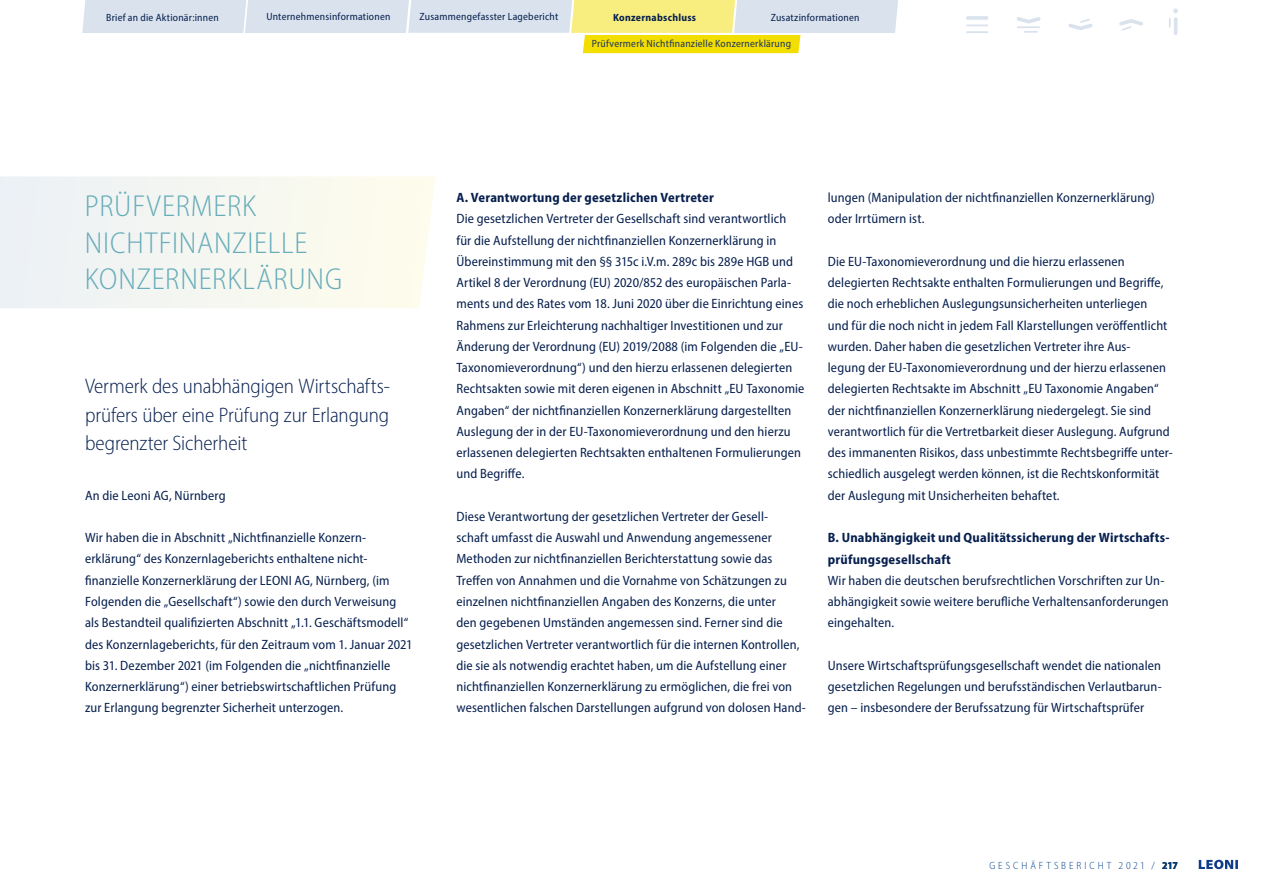
<style>
.page{position:relative;width:1263px;height:893px;background:#fff}
.page>*{position:absolute;margin:0;border:0;box-sizing:border-box;transform-origin:0 0}
.t1{font:300 semi-condensed 30.45px/36.5px "Myriad Pro";letter-spacing:.025em;color:#66acb9}
.t2{font:300 semi-condensed 21px/28.5px "Myriad Pro";letter-spacing:-.01em;color:#061f4e;text-align:justify}
.t3{font:semi-condensed 13.5px/21.3px "Myriad Pro";letter-spacing:.01em;color:#061f4e}
.t4{font:700 semi-condensed 13.5px/21.3px "Myriad Pro";letter-spacing:.015em;color:#061f4e}
.t5{font:semi-condensed 10.5px "Myriad Pro";letter-spacing:.025em;color:#061f4e}
.t6{font:semi-condensed 10.5px "Myriad Pro";letter-spacing:.025em;color:#1f3560}
.t7{font:300 semi-condensed 10.5px "Myriad Pro";letter-spacing:.28em;color:#004089}
.t8{font:700 semi-condensed 10.5px "Myriad Pro";letter-spacing:.03em;color:#061f4e}
.s1{font-weight:700;color:#000}
</style>
<div class="page">
<svg style="left:1199px;top:860px;width:39px;height:9px"></svg>
<svg style="left:966px;top:25px;width:22px;height:1px"></svg>
<hr style="left:966px;top:31px;width:22px;height:2px;background:#d9e2ed">
<hr style="left:966px;top:16px;width:22px;height:4px;background:#d9e2ed;border-radius:2px">
<hr style="left:1017px;top:26px;width:23px;height:2px;background:#d9e2ed">
<svg style="left:1017px;top:17px;width:23px;height:6px"></svg>
<svg style="left:1024px;top:31px;width:14px;height:2px"></svg>
<svg style="left:1068px;top:19px;width:24px;height:11px"></svg>
<svg style="left:1119px;top:19px;width:24px;height:12px"></svg>
<hr style="left:1174px;top:17px;width:3px;height:18px;background:#d9e2ed;border-radius:2px">
<svg style="left:1169px;top:8px;width:9px;height:20px"></svg>
<svg style="left:82px;top:0;width:816px;height:53px"></svg>
<svg style="left:0;top:176px;width:435px;height:132px"></svg>
<p class="t5" style="left:106px;top:11px;width:114px">Brief an die Aktionär:innen</p>
<p class="t5" style="left:266px;top:10px;width:126px">Unternehmensinformationen</p>
<p class="t5" style="left:419px;top:10px;width:140px">Zusammengefasster Lagebericht</p>
<p class="t8" style="left:613px;top:11px;width:85px">Konzernabschluss</p>
<p class="t5" style="left:771px;top:11px;width:90px">Zusatzinformationen</p>
<p class="t6" style="left:592px;top:37px;width:201px">Prüfvermerk Nichtfinanzielle Konzernerklärung</p>
<h1 class="t1" style="left:85px;top:188px;width:259px">PRÜFVERMERK<br>NICHTFINANZIELLE<br>KONZERNERKLÄRUNG</h1>
<h2 class="t2" style="left:85px;top:372px;width:306px">Vermerk des unabhängigen Wirtschafts&shy;prüfers über eine Prüfung zur Erlangung begrenzter Sicherheit</h2>
<p class="t3" style="left:85px;top:484px;width:142px">An die Leoni AG, Nürnberg</p>
<p class="t3" style="left:85px;top:527px;width:329px">Wir haben die in Abschnitt „Nichtfinanzielle Konzern&shy;erklärung“ des Konzernlageberichts enthaltene nicht&shy;finanzielle Konzernerklärung der LEONI AG, Nürnberg, (im Folgenden die „Gesellschaft“) sowie den durch Verweisung als Bestandteil qualifizierten Abschnitt „1.1. Geschäftsmodell“ des Konzernlageberichts, für den Zeitraum vom 1. Januar 2021 bis 31. Dezember 2021 (im Folgenden die „nichtfinanzielle Konzernerklärung“) einer betriebswirtschaftlichen Prüfung zur Erlangung begrenzter Sicherheit unterzogen.</p>
<p class="t4" style="left:456px;top:186px;width:259px">A. Verantwortung der gesetzlichen Vertreter</p>
<p class="t3" style="left:456px;top:208px;width:349px">Die gesetzlichen Vertreter der Gesellschaft sind verantwortlich für die Aufstellung der nichtfinanziellen Konzernerklärung in Übereinstimmung mit den §§ 315c i.V.m. 289c bis 289e HGB und Artikel 8 der Verordnung (EU) 2020/852 des europäischen Parla&shy;ments und des Rates vom 18. Juni 2020 über die Einrichtung eines Rahmens zur Erleichterung nachhaltiger Investitionen und zur Änderung der Verordnung (EU) 2019/2088 (im Folgenden die „EU-Taxonomieverordnung“) und den hierzu erlassenen delegierten Rechtsakten sowie mit deren eigenen in Abschnitt „EU Taxonomie Angaben“ der nichtfinanziellen Konzernerklärung dargestellten Auslegung der in der EU-Taxonomieverordnung und den hierzu erlassenen delegierten Rechtsakten enthaltenen Formulierungen und Begriffe.</p>
<p class="t3" style="left:456px;top:506px;width:351px">Diese Verantwortung der gesetzlichen Vertreter der Gesell-<br>schaft umfasst die Auswahl und Anwendung angemessener Methoden zur nichtfinanziellen Berichterstattung sowie das Treffen von Annahmen und die Vornahme von Schätzungen zu einzelnen nichtfinanziellen Angaben des Konzerns, die unter<br>den gegebenen Umständen angemessen sind. Ferner sind die gesetzlichen Vertreter verantwortlich für die internen Kontrollen, die sie als notwendig erachtet haben, um die Aufstellung einer nichtfinanziellen Konzernerklärung zu ermöglichen, die frei von wesentlichen falschen Darstellungen aufgrund von dolosen Hand-</p>
<p class="t3" style="left:828px;top:187px;width:329px">lungen (Manipulation der nichtfinanziellen Konzernerklärung) oder Irrtümern ist.</p>
<p class="t3" style="left:828px;top:250px;width:346px">Die EU-Taxonomieverordnung und die hierzu erlassenen delegierten Rechtsakte enthalten Formulierungen und Begriffe, die noch erheblichen Auslegungsunsicherheiten unterliegen<br>und für die noch nicht in jedem Fall Klarstellungen veröffentlicht wurden. Daher haben die gesetzlichen Vertreter ihre Aus-<br>legung der EU-Taxonomieverordnung und der hierzu erlassenen delegierten Rechtsakte im Abschnitt „EU Taxonomie Angaben“ der nichtfinanziellen Konzernerklärung niedergelegt. Sie sind verantwortlich für die Vertretbarkeit dieser Auslegung. Aufgrund des immanenten Risikos, dass unbestimmte Rechtsbegriffe unter&shy;schiedlich ausgelegt werden können, ist die Rechtskonformität der Auslegung mit Unsicherheiten behaftet.</p>
<p class="t4" style="left:828px;top:527px;width:343px">B. Unabhängigkeit und Qualitätssicherung der Wirtschafts&shy;prüfungsgesellschaft</p>
<p class="t3" style="left:828px;top:569px;width:342px">Wir haben die deutschen berufsrechtlichen Vorschriften zur Un&shy;abhängigkeit sowie weitere berufliche Verhaltensanforderungen eingehalten.</p>
<p class="t3" style="left:828px;top:654px;width:335px;text-align:justify">Unsere Wirtschaftsprüfungsgesellschaft wendet die nationalen gesetzlichen Regelungen und berufsständischen Verlautbarun&shy;gen – insbesondere der Berufssatzung für Wirtschaftsprüfer</p>
<p class="t7" style="left:989px;top:859px;width:190px">GESCHÄFTSBERICHT 2021 / <span class="s1">217</span></p>
</div>
